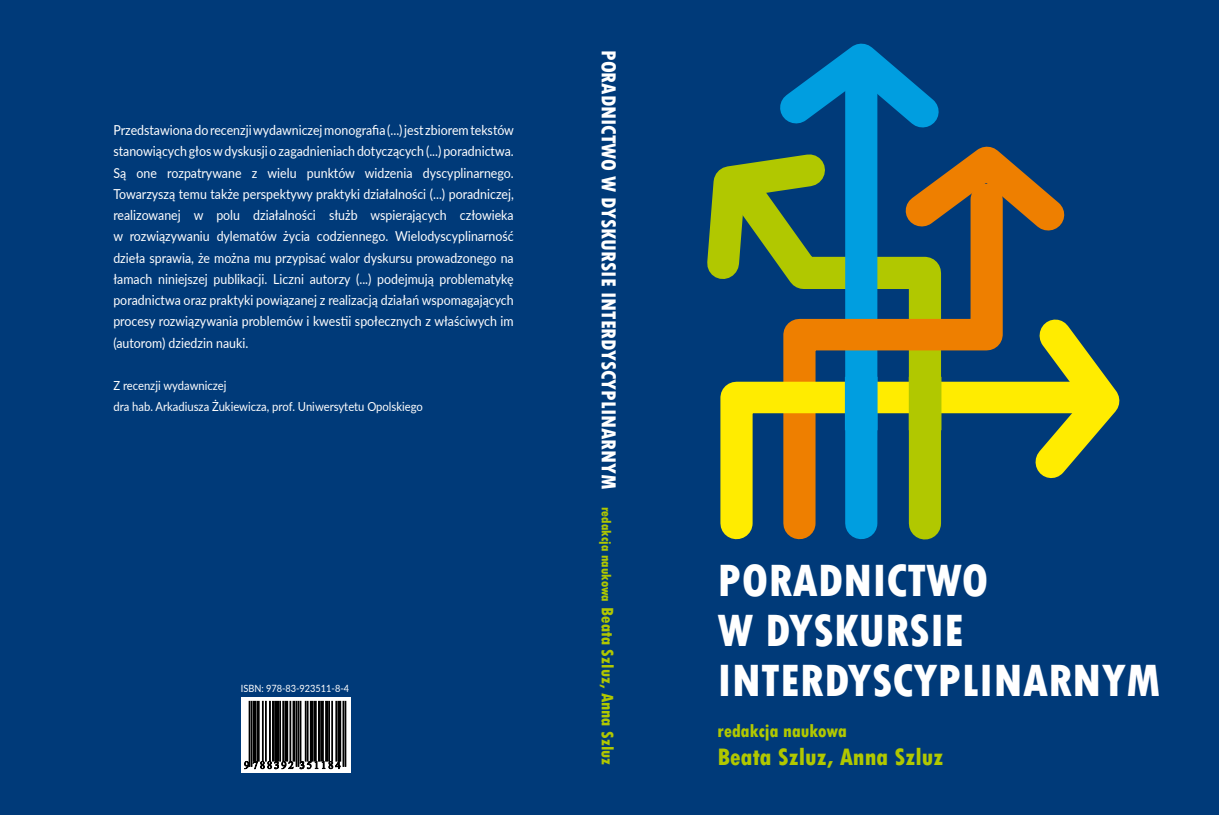
<style>
.page{position:relative;width:1219px;height:815px;background:#003a79}
.page>*{position:absolute;margin:0;border:0;box-sizing:border-box;transform-origin:0 0}
.t1{font:800 condensed 47.5px/50px "Tw Cen";color:#fff}
.t2{font:800 condensed 25px "Tw Cen";color:#b1c800}
.t3{font:800 condensed 21.25px "Tw Cen";color:#fff}
.t4{font:800 condensed 18.75px "Tw Cen";color:#b1c800}
.t5{font:13.75px/21.2px "Lato";color:#fff;text-align:justify;scale:.9 1}
.t6{font:12.5px/21.2px "Lato";color:#fff;scale:.9 1}
.t7{font:10px "Lato";color:#fff;scale:.92 1}
.s1{font-size:13.75px;color:#b1c800}
.s2{font-size:17.5px;color:#b1c800}
</style>
<div class="page">
<svg style="left:783px;top:259px;width:220px;height:107px"></svg>
<svg style="left:720px;top:366px;width:287px;height:174px"></svg>
<svg style="left:814px;top:43px;width:251px;height:216px"></svg>
<div style="left:909px;top:377px;width:32px;height:53px;background:#b1c800"></div>
<div style="left:845px;top:377px;width:32px;height:53px;background:#009ee0"></div>
<svg style="left:707px;top:75px;width:165px;height:254px"></svg>
<svg style="left:1007px;top:319px;width:113px;height:160px"></svg>
<svg style="left:241px;top:697px;width:109px;height:75px;background:#a7a7a7"></svg>
<div style="left:249px;top:701px;width:1px;height:65px;border:1px solid #000"></div>
<div style="left:251px;top:701px;width:1px;height:65px;border:1px solid #000"></div>
<div style="left:253px;top:701px;width:3px;height:60px;border:1px solid #000"></div>
<div style="left:257px;top:701px;width:2px;height:60px;border:1px solid #000"></div>
<div style="left:262px;top:701px;width:1px;height:60px;border:1px solid #000"></div>
<div style="left:265px;top:701px;width:1px;height:60px;border:1px solid #000"></div>
<div style="left:270px;top:701px;width:1px;height:60px;border:1px solid #000"></div>
<div style="left:273px;top:701px;width:1px;height:60px;border:1px solid #000"></div>
<div style="left:275px;top:701px;width:3px;height:60px;border:1px solid #000"></div>
<div style="left:280px;top:701px;width:1px;height:60px;border:1px solid #000"></div>
<div style="left:283px;top:701px;width:1px;height:60px;border:1px solid #000"></div>
<div style="left:285px;top:701px;width:3px;height:60px;border:1px solid #000"></div>
<div style="left:290px;top:701px;width:1px;height:60px;border:1px solid #000"></div>
<div style="left:293px;top:701px;width:2px;height:60px;border:1px solid #000"></div>
<div style="left:296px;top:701px;width:1px;height:65px;border:1px solid #000"></div>
<div style="left:298px;top:701px;width:1px;height:65px;border:1px solid #000"></div>
<div style="left:300px;top:701px;width:1px;height:60px;border:1px solid #000"></div>
<div style="left:305px;top:701px;width:1px;height:60px;border:1px solid #000"></div>
<div style="left:307px;top:701px;width:1px;height:60px;border:1px solid #000"></div>
<div style="left:310px;top:701px;width:3px;height:60px;border:1px solid #000"></div>
<div style="left:314px;top:701px;width:2px;height:60px;border:1px solid #000"></div>
<div style="left:319px;top:701px;width:1px;height:60px;border:1px solid #000"></div>
<div style="left:322px;top:701px;width:1px;height:60px;border:1px solid #000"></div>
<div style="left:326px;top:701px;width:1px;height:60px;border:1px solid #000"></div>
<div style="left:329px;top:701px;width:1px;height:60px;border:1px solid #000"></div>
<div style="left:332px;top:701px;width:1px;height:60px;border:1px solid #000"></div>
<div style="left:336px;top:701px;width:1px;height:60px;border:1px solid #000"></div>
<div style="left:338px;top:701px;width:3px;height:60px;border:1px solid #000"></div>
<div style="left:343px;top:701px;width:1px;height:65px;border:1px solid #000"></div>
<div style="left:345px;top:701px;width:1px;height:65px;border:1px solid #000"></div>
<svg style="left:244px;top:761px;width:97px;height:8px"></svg>
<p class="t5" style="left:113px;top:119px;width:447px">Przedstawiona do recenzji wydawniczej monografia (...) jest zbiorem tekstów stanowiących głos w dyskusji o zagadnieniach dotyczących (...) poradnictwa.<br>Są one rozpatrywane z wielu punktów widzenia dyscyplinarnego.<br>Towarzyszą temu także perspektywy praktyki działalności (...) poradniczej, realizowanej w polu działalności służb wspierających człowieka w rozwiązywaniu dylematów życia codziennego. Wielodyscyplinarność dzieła sprawia, że można mu przypisać walor dyskursu prowadzonego na łamach niniejszej publikacji. Liczni autorzy (...) podejmują problematykę poradnictwa oraz praktyki powiązanej z realizacją działań wspomagających procesy rozwiązywania problemów i kwestii społecznych z właściwych im (autorom) dziedzin nauki.</p>
<p class="t6" style="left:113px;top:374px;width:345px">Z recenzji wydawniczej<br>dra hab. Arkadiusza Żukiewicza, prof. Uniwersytetu Opolskiego</p>
<p class="t7" style="left:241px;top:681px;width:119px">ISBN: 978-83-923511-8-4</p>
<h3 class="t3" style="left:621px;top:50px;width:717px;rotate:90deg">PORADNICTWO W DYSKURSIE INTERDYSCYPLINARNYM <span class="s1">redakcja naukowa</span> <span class="s2">Beata Szluz, Anna Szluz</span></h3>
<h1 class="t1" style="left:718px;top:556px;width:445px">PORADNICTWO<br>W DYSKURSIE<br>INTERDYSCYPLINARNYM</h1>
<h3 class="t4" style="left:718px;top:720px;width:131px">redakcja naukowa</h3>
<h2 class="t2" style="left:718px;top:743px;width:227px">Beata Szluz, Anna Szluz</h2>
</div>
